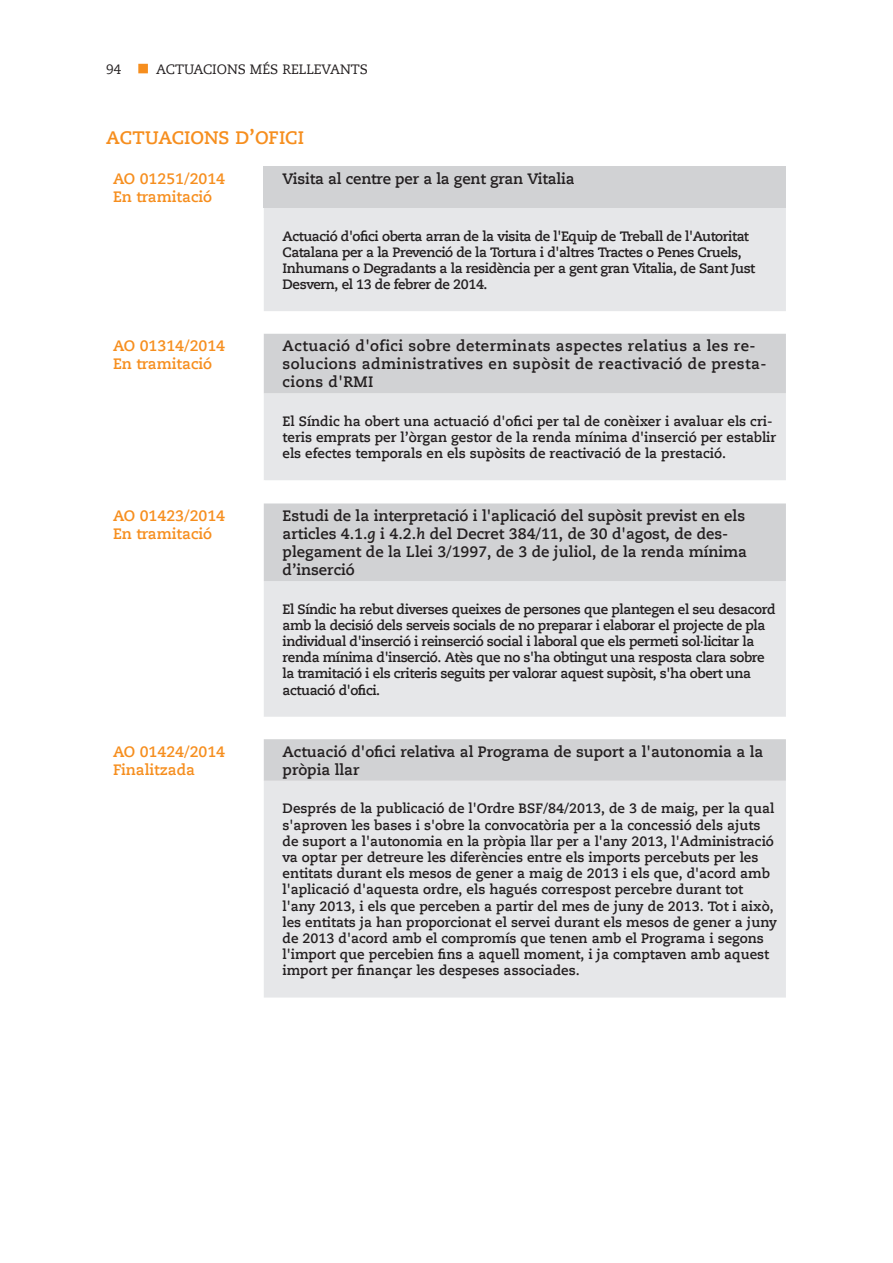
<style>
.page{position:relative;width:893px;height:1263px;background:#fff}
.page>*{position:absolute;margin:0;border:0;box-sizing:border-box;transform-origin:0 0}
.Titular_4t{font:700 18px "Caecilia LT";letter-spacing:-.005em;color:#f68e1e}
.t1{font:700 15px/18px "Caecilia LT";color:#231f20}
.t2{font:700 15px/18px "Caecilia LT";letter-spacing:.03em;color:#231f20}
.t3{font:700 15px "Caecilia LT";color:#f68e1e}
.t4{font:700 13.5px/16.2px "Caecilia LT";color:#231f20}
.t5{font:700 13.5px/16.2px "Caecilia LT";letter-spacing:-.03em;color:#231f20}
.t6{font:13.5px "Caecilia LT";color:#231f20}
.s1{font-size:19.5px}
.s2{font-style:italic}
</style>
<div class="page">
<div style="left:138px;top:64px;width:10px;height:9px;background:#f68e1e;border:2px solid #f68e1e"></div>
<div style="left:264px;top:166px;width:522px;height:42px;background:#d1d2d4"></div>
<div style="left:264px;top:208px;width:522px;height:789px;background:#e6e7e9"></div>
<svg style="left:264px;top:311px;width:522px;height:23px"></svg>
<svg style="left:264px;top:334px;width:522px;height:447px;background:#e0e1e2"></svg>
<svg style="left:264px;top:312px;width:1px;height:21px"></svg>
<svg style="left:785px;top:312px;width:1px;height:21px"></svg>
<svg style="left:264px;top:480px;width:1px;height:23px"></svg>
<svg style="left:785px;top:480px;width:1px;height:23px"></svg>
<svg style="left:264px;top:718px;width:1px;height:20px"></svg>
<svg style="left:785px;top:718px;width:1px;height:20px"></svg>
<p class="t6" style="left:106px;top:62px;width:17px">94</p>
<p class="t6" style="left:156px;top:62px;width:213px">ACTUACIONS MÉS RELLEVANTS</p>
<p class="Titular_4t" style="left:106px;top:127px;width:199px">ACTUACIONS D<span class="s1">’</span>OFICI</p>
<p class="t3" style="left:113px;top:170px;width:114px">AO 01251/2014</p>
<p class="t3" style="left:113px;top:188px;width:101px">En tramitació</p>
<p class="t1" style="left:283px;top:170px;width:294px">Visita al centre per a la gent gran Vitalia</p>
<p class="t5" style="left:283px;top:228px;width:474px">Actuació d'ofici oberta arran de la visita de l'Equip de Treball de l'Autoritat Catalana per a la Prevenció de la Tortura i d'altres Tractes o Penes Cruels, Inhumans o Degradants a la residència per a gent gran Vitalia, de Sant Just Desvern, el 13 de febrer de 2014.</p>
<p class="t3" style="left:113px;top:337px;width:114px">AO 01314/2014</p>
<p class="t3" style="left:113px;top:355px;width:101px">En tramitació</p>
<p class="t2" style="left:283px;top:337px;width:486px">Actuació d'ofici sobre determinats aspectes relatius a les re&shy;solucions administratives en supòsit de reactivació de presta&shy;cions d'RMI</p>
<p class="t4" style="left:283px;top:413px;width:495px">El Síndic ha obert una actuació d'ofici per tal de conèixer i avaluar els cri&shy;teris emprats per l’òrgan gestor de la renda mínima d'inserció per establir els efectes temporals en els supòsits de reactivació de la prestació.</p>
<p class="t3" style="left:113px;top:507px;width:114px">AO 01423/2014</p>
<p class="t3" style="left:113px;top:525px;width:101px">En tramitació</p>
<p class="t1" style="left:283px;top:507px;width:466px">Estudi de la interpretació i l'aplicació del supòsit previst en els articles 4.1.<span class="s2">g</span> i 4.2.<span class="s2">h</span> del Decret 384/11, de 30 d'agost, de des&shy;plegament de la Llei 3/1997, de 3 de juliol, de la renda mínima d’inserció</p>
<p class="t5" style="left:283px;top:601px;width:495px">El Síndic ha rebut diverses queixes de persones que plantegen el seu desacord amb la decisió dels serveis socials de no preparar i elaborar el projecte de pla individual d'inserció i reinserció social i laboral que els permeti sol·licitar la renda mínima d'inserció. Atès que no s'ha obtingut una resposta clara sobre la tramitació i els criteris seguits per valorar aquest supòsit, s'ha obert una actuació d'ofici.</p>
<p class="t3" style="left:113px;top:743px;width:114px">AO 01424/2014</p>
<p class="t3" style="left:113px;top:761px;width:84px">Finalitzada</p>
<p class="t1" style="left:283px;top:743px;width:482px">Actuació d'ofici relativa al Programa de suport a l'autonomia a la pròpia llar</p>
<p class="t4" style="left:283px;top:801px;width:496px">Després de la publicació de l'Ordre BSF/84/2013, de 3 de maig, per la qual s'aproven les bases i s'obre la convocatòria per a la concessió dels ajuts de suport a l'autonomia en la pròpia llar per a l'any 2013, l'Administració va optar per detreure les diferències entre els imports percebuts per les entitats durant els mesos de gener a maig de 2013 i els que, d'acord amb l'aplicació d'aquesta ordre, els hagués correspost percebre durant tot l'any 2013, i els que perceben a partir del mes de juny de 2013. Tot i això, les entitats ja han proporcionat el servei durant els mesos de gener a juny de 2013 d'acord amb el compromís que tenen amb el Programa i segons l'import que percebien fins a aquell moment, i ja comptaven amb aquest import per finançar les despeses associades.</p>
</div>
